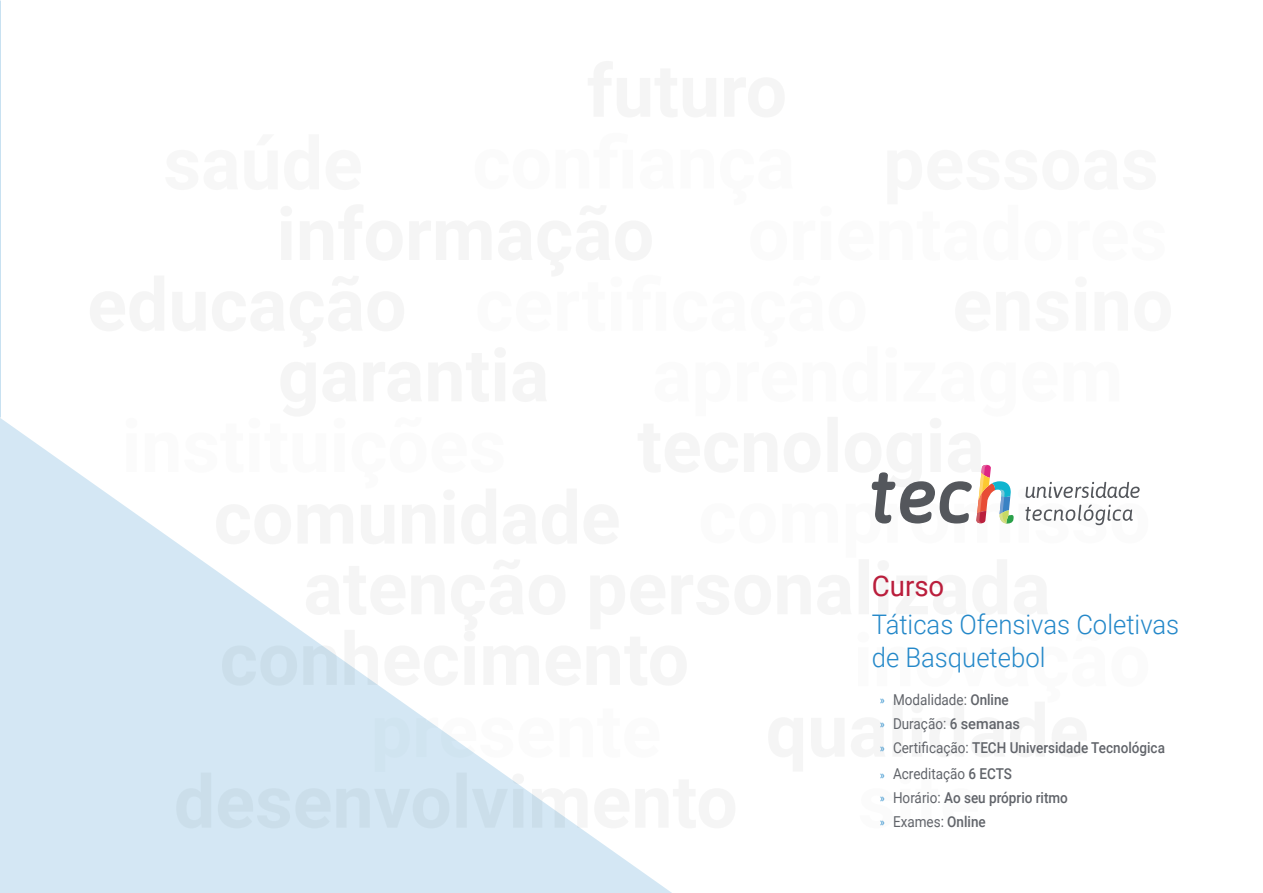
<style>
.page{position:relative;width:1263px;height:893px;background:#fff}
.page>*{position:absolute;margin:0;border:0;box-sizing:border-box;transform-origin:0 0}
.t1{font:28.5px "Roboto";color:#ba1e3c}
.t2{font:300 27px/33px "Roboto";color:#2488c9;scale:.95 1}
.t3{font:500 15px/23.7px "Roboto";color:#61646a;scale:.9 1}
.s1{font-family:"Myriad Pro";font-weight:400;font-size:12px;color:#2488c9}
.s2{font-weight:400}
</style>
<div class="page">
<svg style="left:0;top:418px;width:672px;height:475px;fill:#d4e7f4"></svg>
<svg style="left:90px;top:418px;width:1050px;height:140px"></svg>
<h1 class="t1" style="left:872px;top:566px;width:74px">Curso</h1>
<h2 class="t2" style="left:872px;top:607px;width:325px">Táticas Ofensivas Coletivas de Basquetebol</h2>
<p class="t3" style="left:880px;top:687px;width:318px"><span class="s1">»</span> <span class="s2">Modalidade:</span> Online<br><span class="s1">»</span> <span class="s2">Duração:</span> 6 semanas<br><span class="s1">»</span> <span class="s2">Certificação:</span> TECH Universidade Tecnológica</p>
<p class="t3" style="left:880px;top:762px;width:210px"><span class="s1">»</span> <span class="s2">Acreditação</span> 6 ECTS<br><span class="s1">»</span> <span class="s2">Horário:</span> Ao seu próprio ritmo <span class="s1">»</span> <span class="s2">Exames:</span> Online</p>
</div>
